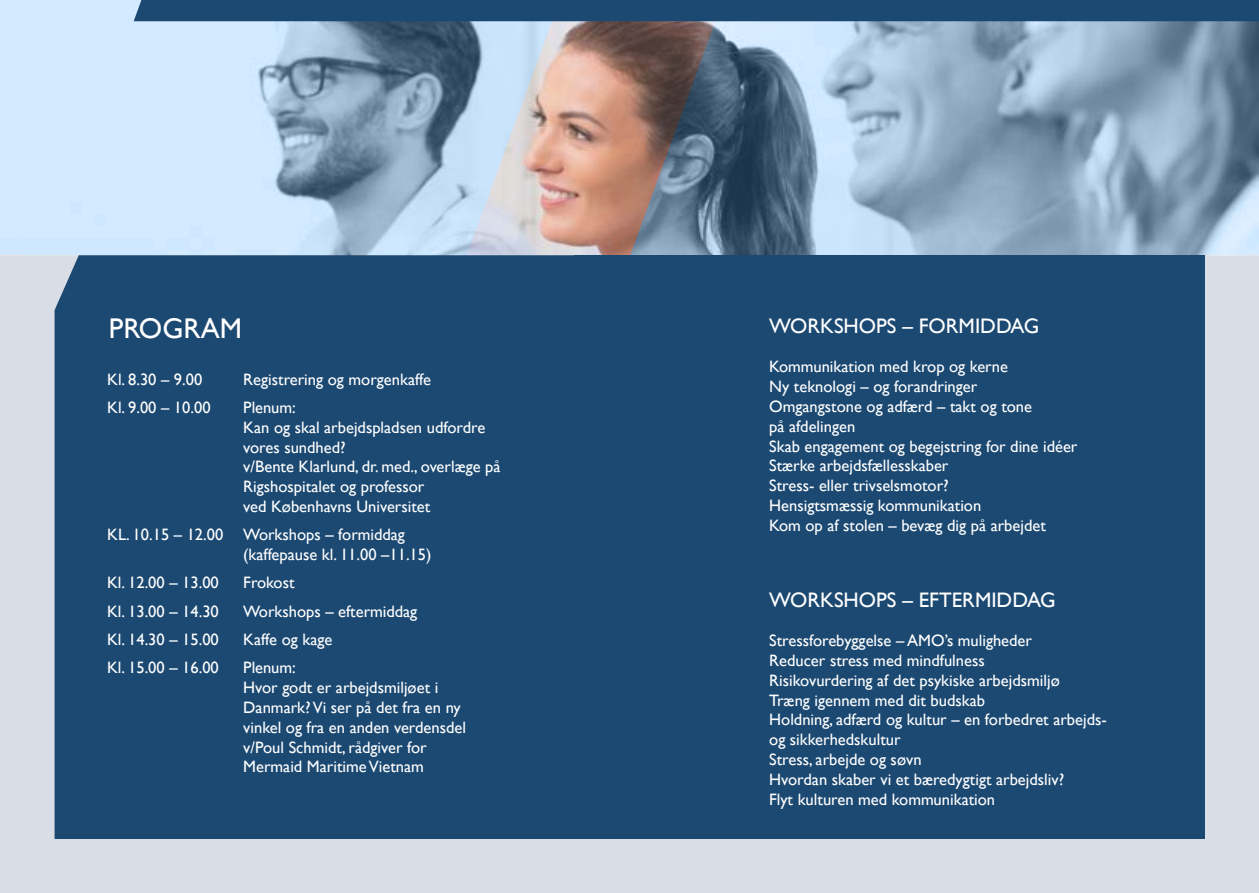
<style>
.page{position:relative;width:1259px;height:893px;background:#d9dde5}
.page>*{position:absolute;margin:0;border:0;box-sizing:border-box;transform-origin:0 0}
.t1{font:28.5px "Gill Sans";color:#fff}
.t2{font:21px "Gill Sans";color:#fff}
.t3{font:16.5px/19.8px "Gill Sans";color:#fff}
</style>
<div class="page">
<img style="left:560px;top:21px;width:70px;height:234px">
<svg style="left:0;top:0;width:560px;height:255px;background:#b9cde1"></svg>
<svg style="left:630px;top:21px;width:629px;height:234px;background:#859aaf"></svg>
<div style="left:134px;top:0;width:1125px;height:21px;background:#1c4972"></div>
<div style="left:55px;top:255px;width:520px;height:584px;background:#1c4972"></div>
<div style="left:575px;top:255px;width:630px;height:584px;background:#1c4972"></div>
<h1 class="t1" style="left:109px;top:312px;width:135px">PROGRAM</h1>
<p class="t3" style="left:107px;top:370px;width:97px">Kl. 8.30 – 9.00</p>
<p class="t3" style="left:243px;top:370px;width:189px">Registrering og morgenkaffe</p>
<p class="t3" style="left:107px;top:398px;width:105px">Kl. 9.00 – 10.00</p>
<p class="t3" style="left:243px;top:398px;width:259px">Plenum:<br>Kan og skal arbejdspladsen udfordre vores sundhed?<br>v/Bente Klarlund, dr. med., overlæge på<br>Rigshospitalet og professor<br>ved Københavns Universitet</p>
<p class="t3" style="left:243px;top:525px;width:190px;text-indent:-136px">KL. 10.15 – 12.00 Workshops – formiddag (kaffepause kl. 11.00 –11.15)</p>
<p class="t3" style="left:107px;top:573px;width:113px">Kl. 12.00 – 13.00</p>
<p class="t3" style="left:243px;top:573px;width:53px">Frokost</p>
<p class="t3" style="left:107px;top:602px;width:113px">Kl. 13.00 – 14.30</p>
<p class="t3" style="left:243px;top:602px;width:176px">Workshops – eftermiddag</p>
<p class="t3" style="left:107px;top:630px;width:113px">Kl. 14.30 – 15.00</p>
<p class="t3" style="left:243px;top:630px;width:91px">Kaffe og kage</p>
<p class="t3" style="left:107px;top:658px;width:113px">Kl. 15.00 – 16.00</p>
<p class="t3" style="left:243px;top:658px;width:224px">Plenum:<br>Hvor godt er arbejdsmiljøet i<br>Danmark? Vi ser på det fra en ny vinkel og fra en anden verdensdel v/Poul Schmidt, rådgiver for<br>Mermaid Maritime Vietnam</p>
<p class="t2" style="left:769px;top:314px;width:272px">WORKSHOPS – FORMIDDAG</p>
<p class="t3" style="left:769px;top:357px;width:310px">Kommunikation med krop og kerne<br>Ny teknologi – og forandringer<br>Omgangstone og adfærd – takt og tone<br>på afdelingen<br>Skab engagement og begejstring for dine idéer<br>Stærke arbejdsfællesskaber<br>Stress- eller trivselsmotor?<br>Hensigtsmæssig kommunikation<br>Kom op af stolen – bevæg dig på arbejdet</p>
<p class="t2" style="left:769px;top:587px;width:288px">WORKSHOPS – EFTERMIDDAG</p>
<p class="t3" style="left:769px;top:631px;width:339px">Stressforebyggelse – AMO’s muligheder<br>Reducer stress med mindfulness<br>Risikovurdering af det psykiske arbejdsmiljø<br>Træng igennem med dit budskab<br>Holdning, adfærd og kultur – en forbedret arbejds&shy;og sikkerhedskultur<br>Stress, arbejde og søvn<br>Hvordan skaber vi et bæredygtigt arbejdsliv?<br>Flyt kulturen med kommunikation</p>
</div>
